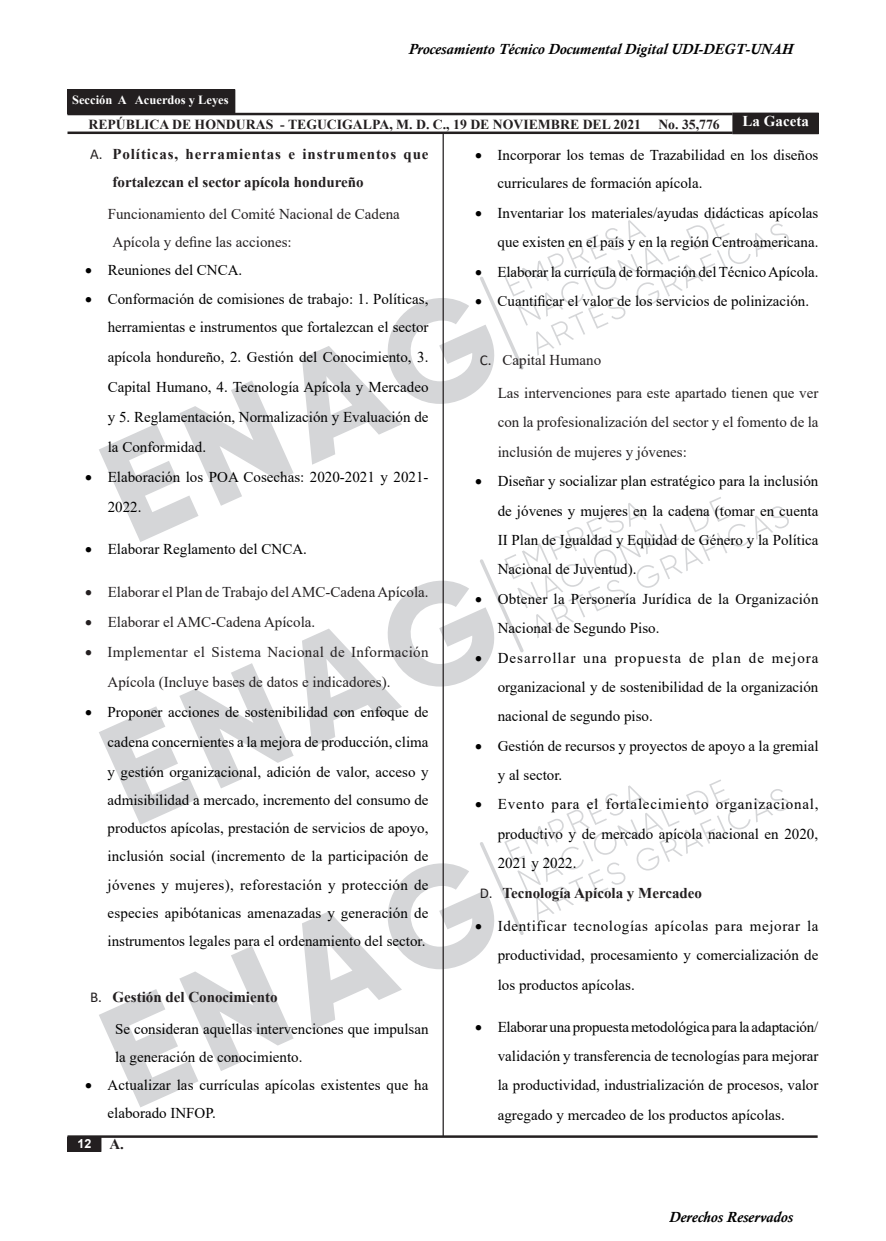
<style>
.page{position:relative;width:886px;height:1241px;background:#fff}
.page>*{position:absolute;margin:0;border:0;box-sizing:border-box;transform-origin:0 0}
.t1{font:15px/29.4px "Times New Roman";color:#000;text-align:justify}
.t2{font:15px/29.4px "Times New Roman";color:#231f20}
.t3{font:15px/30px "Times New Roman";letter-spacing:.025em;color:#231f20}
.t4{font:700 15px/28.1px "Times New Roman";letter-spacing:.06em;color:#231f20}
.t5{font:italic 700 15px "Calisto";color:#000}
.t6{font:700 15px "Times New Roman";color:#231f20}
.t7{font:700 15px "Times New Roman";color:#fff}
.t8{font:700 13.75px "Times New Roman";color:#231f20}
.t9{font:700 12.5px "Times New Roman";color:#fff}
.t10{font:700 12.5px "Arial";color:#fff}
.s1{font-family:"Calibri";font-weight:400}
.s2{font-family:"Calibri"}
</style>
<div class="page">
<div style="left:68px;top:1136px;width:33px;height:15px;background:#231f20"></div>
<div style="left:733px;top:113px;width:85px;height:21px;background:#231f20"></div>
<hr style="left:68px;top:131px;width:664px;height:3px;background:#231f20">
<hr style="left:68px;top:113px;width:664px;height:2px;background:#231f20">
<hr style="left:68px;top:1135px;width:750px;height:2px;background:#231f20">
<div style="left:68px;top:90px;width:167px;height:24px;background:#231f20"></div>
<hr style="left:442px;top:133px;width:2px;height:1002px;background:#231f20">
<svg style="left:99px;top:380px;width:195px;height:162px"></svg>
<svg style="left:99px;top:663px;width:195px;height:161px"></svg>
<svg style="left:99px;top:946px;width:195px;height:161px"></svg>
<svg style="left:302px;top:214px;width:487px;height:250px"></svg>
<svg style="left:302px;top:496px;width:487px;height:255px"></svg>
<svg style="left:302px;top:779px;width:487px;height:253px"></svg>
<p class="t5" style="left:409px;top:40px;width:386px">Procesamiento Técnico Documental Digital UDI-DEGT-UNAH</p>
<p class="t9" style="left:72px;top:91px;width:158px">Sección A Acuerdos y Leyes</p>
<p class="t8" style="left:88px;top:114px;width:554px">REPÚBLICA DE HONDURAS - TEGUCIGALPA, M. D. C., 19 DE NOVIEMBRE DEL 2021</p>
<p class="t8" style="left:658px;top:114px;width:63px">No. 35,776</p>
<p class="t4" style="left:112px;top:139px;width:318px;text-indent:-22px"><span class="s1">A.</span> Políticas, herramientas e instrumentos que fortalezcan el sector apícola hondureño</p>
<p class="t2" style="left:112px;top:199px;width:289px;line-height:28.1px;text-indent:-5px">Funcionamiento del Comité Nacional de Cadena<br>Apícola y define las acciones:</p>
<p class="t1" style="left:85px;top:255px;width:159px">• Reuniones del CNCA.</p>
<p class="t1" style="left:85px;top:284px;width:345px;line-height:28.1px;text-align:right">• Conformación de comisiones de trabajo: 1. Políticas, herramientas e instrumentos que fortalezcan el sector</p>
<p class="t1" style="left:108px;top:341px;width:322px;line-height:30px">apícola hondureño, 2. Gestión del Conocimiento, 3.<br>Capital Humano, 4. Tecnología Apícola y Mercadeo y 5. Reglamentación, Normalización y Evaluación de la Conformidad.</p>
<p class="t1" style="left:108px;top:461px;width:322px;line-height:30px;text-indent:-22px">• Elaboración los POA Cosechas: 2020-2021 y 2021-<br>2022.</p>
<p class="t1" style="left:85px;top:534px;width:223px">• Elaborar Reglamento del CNCA.</p>
<p class="t2" style="left:85px;top:576px;width:345px">• Elaborar el Plan de Trabajo del AMC-Cadena Apícola.</p>
<p class="t2" style="left:85px;top:606px;width:231px">• Elaborar el AMC-Cadena Apícola.</p>
<p class="t3" style="left:108px;top:636px;width:323px;text-indent:-22px">• Implementar el Sistema Nacional de Información<br>Apícola (Incluye bases de datos e indicadores).</p>
<p class="t1" style="left:108px;top:696px;width:322px;line-height:30px;text-indent:-22px">• Proponer acciones de sostenibilidad con enfoque de cadena concernientes a la mejora de producción, clima y gestión organizacional, adición de valor, acceso y</p>
<p class="t1" style="left:108px;top:785px;width:323px;line-height:28.1px">admisibilidad a mercado, incremento del consumo de productos apícolas, prestación de servicios de apoyo, inclusión social (incremento de la participación de jóvenes y mujeres), reforestación y protección de especies apibótanicas amenazadas y generación de instrumentos legales para el ordenamiento del sector.</p>
<p class="t7" style="left:742px;top:110px;width:68px">La Gaceta</p>
<p class="t1" style="left:497px;top:140px;width:322px;line-height:28.1px;text-indent:-22px">• Incorporar los temas de Trazabilidad en los diseños curriculares de formación apícola.</p>
<p class="t1" style="left:475px;top:198px;width:345px;text-align:right">• Inventariar los materiales/ayudas didácticas apícolas que existen en el país y en la región Centroamericana.</p>
<p class="t1" style="left:475px;top:256px;width:345px">• Elaborar la currícula de formación del Técnico Apícola.</p>
<p class="t1" style="left:475px;top:286px;width:335px">• Cuantificar el valor de los servicios de polinización.</p>
<p class="t2" style="left:480px;top:344px;width:123px"><span class="s2">C.</span> Capital Humano</p>
<p class="t2" style="left:498px;top:378px;width:322px;text-align:justify">Las intervenciones para este apartado tienen que ver con la profesionalización del sector y el fomento de la inclusión de mujeres y jóvenes:</p>
<p class="t1" style="left:498px;top:466px;width:322px;text-indent:-22px">• Diseñar y socializar plan estratégico para la inclusión de jóvenes y mujeres en la cadena (tomar en cuenta II Plan de Igualdad y Equidad de Género y la Política Nacional de Juventud).</p>
<p class="t1" style="left:498px;top:583px;width:322px;text-indent:-22px">• Obtener la Personería Jurídica de la Organización<br>Nacional de Segundo Piso.</p>
<p class="t1" style="left:498px;top:642px;width:322px;text-indent:-22px">• Desarrollar una propuesta de plan de mejora organizacional y de sostenibilidad de la organización nacional de segundo piso.</p>
<p class="t1" style="left:498px;top:730px;width:322px;text-indent:-22px">• Gestión de recursos y proyectos de apoyo a la gremial y al sector.</p>
<p class="t1" style="left:498px;top:789px;width:322px;text-indent:-22px">• Evento para el fortalecimiento organizacional, productivo y de mercado apícola nacional en 2020, 2021 y 2022.</p>
<p class="t6" style="left:480px;top:881px;width:224px"><span class="s1">D.</span> Tecnología Apícola y Mercadeo</p>
<p class="t1" style="left:498px;top:910px;width:322px;text-indent:-22px">• Identificar tecnologías apícolas para mejorar la productividad, procesamiento y comercialización de los productos apícolas.</p>
<p class="t1" style="left:498px;top:1011px;width:322px;text-indent:-22px">• Elaborar una propuesta metodológica para la adaptación/ validación y transferencia de tecnologías para mejorar la productividad, industrialización de procesos, valor agregado y mercadeo de los productos apícolas.</p>
<p class="t6" style="left:90px;top:986px;width:189px"><span class="s1">B.</span> Gestión del Conocimiento</p>
<p class="t1" style="left:115px;top:1014px;width:315px;line-height:28.1px">Se consideran aquellas intervenciones que impulsan la generación de conocimiento.</p>
<p class="t1" style="left:108px;top:1070px;width:322px;line-height:28.1px;text-indent:-22px">• Actualizar las currículas apícolas existentes que ha elaborado INFOP.</p>
<p class="t10" style="left:77px;top:1134px;width:15px">12</p>
<p class="t6" style="left:109px;top:1133px;width:16px">A.</p>
<p class="t5" style="left:669px;top:1207px;width:125px">Derechos Reservados</p>
</div>
